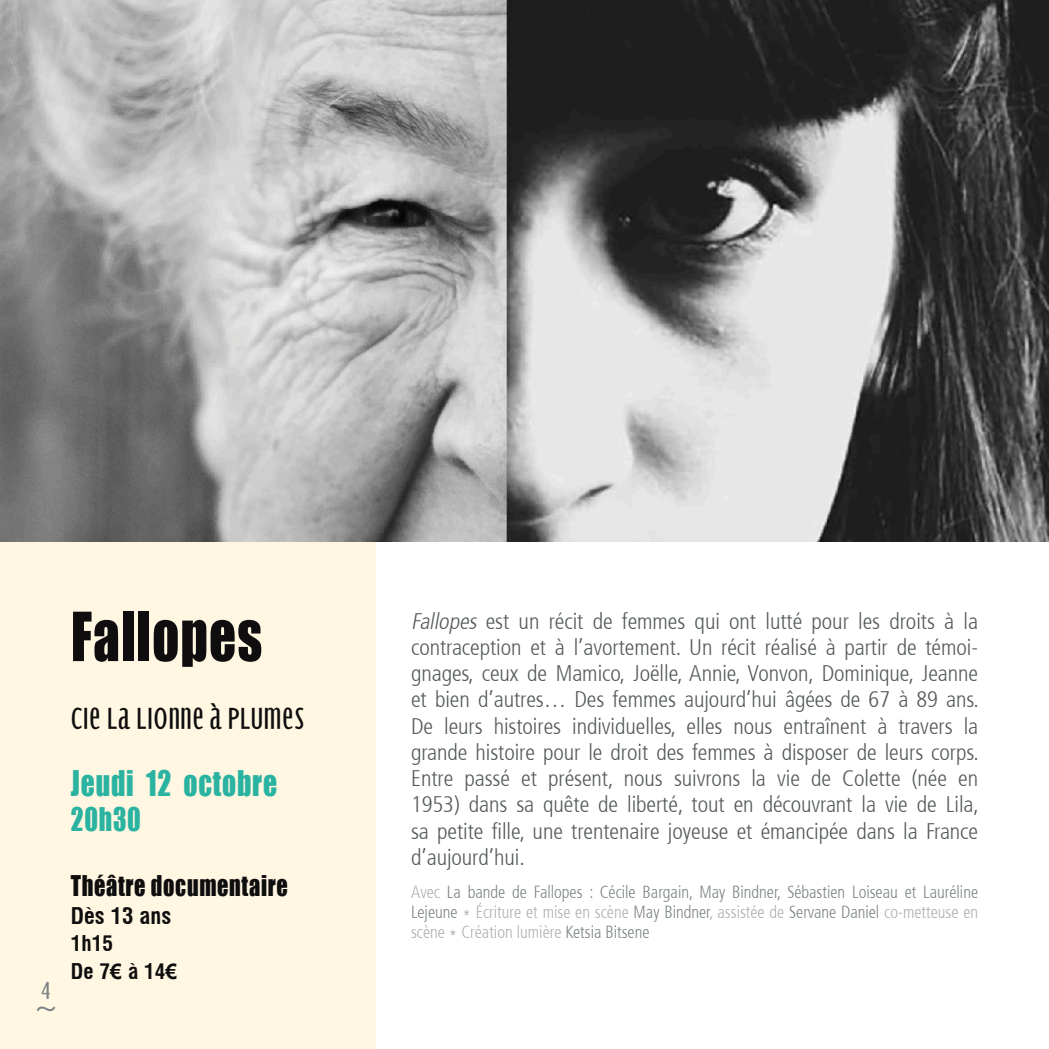
<style>
.page{position:relative;width:1049px;height:1049px;background:#fff}
.page>*{position:absolute;margin:0;border:0;box-sizing:border-box;transform-origin:0 0}
.t1{font:62.5px "Impact";letter-spacing:.02em;color:#0f0d0d;scale:.85 1}
.t2{font:40px "Birch Std";color:#7c8285}
.t3{font:32.5px "Impact";letter-spacing:.03em;color:#2bb3a1;scale:.85 1}
.t4{font:300 32px "Bradbury Sans";color:#0f0d0d;scale:1.06 1}
.t5{font:30px "Impact";letter-spacing:.03em;color:#2bb3a1;scale:.85 1}
.t6{font:26.25px "Impact";letter-spacing:.03em;color:#0f0d0d;scale:.85 1}
.t7{font:300 25.5px "Bradbury Sans";color:#7c8285;scale:1.06 1}
.t8{font:300 condensed 22.5px/26.2px "Frutiger 47";letter-spacing:-.005em;color:#54595b;text-align:justify}
.t9{font:700 condensed 22.5px "Milford";color:#0f0d0d}
.t10{font:700 condensed 21.25px/27.5px "Milford";color:#0f0d0d}
.t11{font:300 condensed 17.5px/20px "Frutiger 47";color:#7c8285;text-align:justify;scale:.95 1}
.s1{font-family:"Arial";font-stretch:normal}
.s2{font-style:italic}
.s3{color:#acafb2}
</style>
<div class="page">
<div style="left:0;top:542px;width:376px;height:507px;background:#fff7e2"></div>
<img style="left:0;top:0;width:1049px;height:542px">
<h1 class="t1" style="left:71px;top:588px;width:227px">Fallopes</h1>
<h3 class="t4" style="left:71px;top:696px;width:222px">CIE LA LIONNE À PLUMES</h3>
<h3 class="t3" style="left:71px;top:758px;width:244px">Jeudi 12 octobre</h3>
<h3 class="t5" style="left:71px;top:796px;width:84px">20h30</h3>
<p class="t7" style="left:41px;top:974px;width:11px">4</p>
<h2 class="t2" style="left:34px;top:982px;width:25px">~</h2>
<p class="t6" style="left:71px;top:865px;width:257px">Théâtre documentaire</p>
<p class="t9" style="left:71px;top:902px;width:102px">Dès 13 ans</p>
<p class="t10" style="left:71px;top:929px;width:108px">1h15<br>De 7<span class="s1">€</span> à 14<span class="s1">€</span></p>
<p class="t8" style="left:411px;top:608px;width:569px"><span class="s2">Fallopes</span> est un récit de femmes qui ont lutté pour les droits à la contraception et à l’avortement. Un récit réalisé à partir de témoi&shy;gnages, ceux de Mamico, Joëlle, Annie, Vonvon, Dominique, Jeanne et bien d’autres… Des femmes aujourd’hui âgées de 67 à 89 ans.<br>De leurs histoires individuelles, elles nous entraînent à travers la grande histoire pour le droit des femmes à disposer de leurs corps.<br>Entre passé et présent, nous suivrons la vie de Colette (née en 1953) dans sa quête de liberté, tout en découvrant la vie de Lila, sa petite fille, une trentenaire joyeuse et émancipée dans la France d’aujourd’hui.</p>
<p class="t11" style="left:411px;top:882px;width:598px"><span class="s3">Avec</span> La bande de Fallopes : Cécile Bargain, May Bindner, Sébastien Loiseau et Lauréline Lejeune <span class="s3">* Écriture et mise en scène</span> May Bindner<span class="s3">, assistée de</span> Servane Daniel <span class="s3">co-metteuse en scène * Création lumière</span> Ketsia Bitsene</p>
</div>
